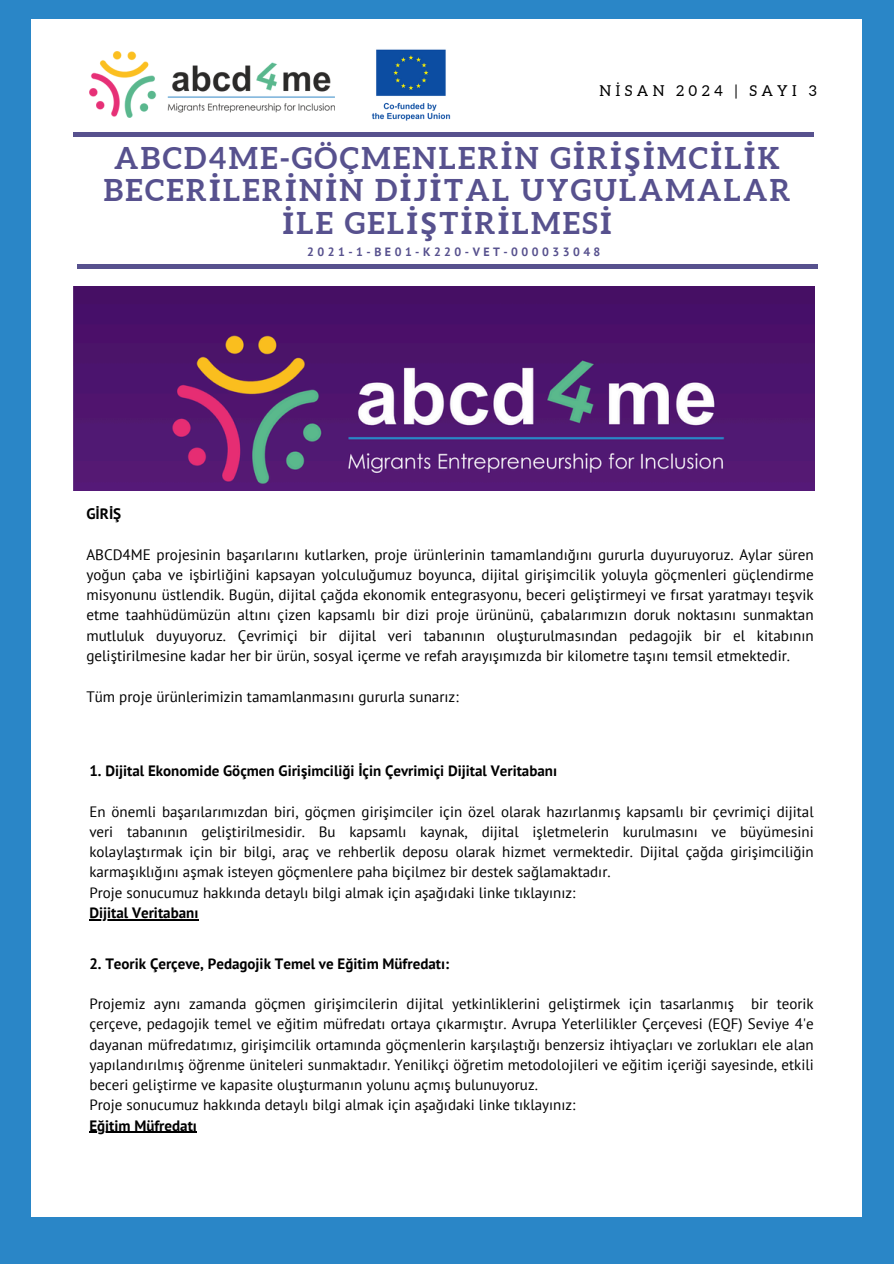
<style>
.page{position:relative;width:894px;height:1264px;background:#fff}
.page>*{position:absolute;margin:0;border:0;box-sizing:border-box;transform-origin:0 0}
.t1{font:700 30px/32.7px "Aleo";letter-spacing:.08em;color:#57518e;text-align:center}
.t2{font:15.15px/20.2px "PT Sans";color:#000;text-align:justify}
.t3{font:700 15.15px "PT Sans";color:#000}
.t4{font:15px/20.2px "PT Sans";color:#000}
.t5{font:700 15px "PT Sans";color:#000}
.t6{font:15px "Aleo";letter-spacing:.29em;color:#000}
.t7{font:700 12px "PT Sans";letter-spacing:.29em;color:#57518e}
.s1{font-family:"Noto Sans"}
</style>
<div class="page">
<div style="left:0;top:0;width:893px;height:1263px;background:#2a86c7"></div>
<div style="left:31px;top:19px;width:831px;height:1197px;background:#fff"></div>
<div style="left:73px;top:132px;width:741px;height:5px;background:#57518e"></div>
<hr style="left:77px;top:264px;width:740px;height:4px;background:#57518e">
<img style="left:89px;top:52px;width:246px;height:66px">
<img style="left:371px;top:49px;width:80px;height:72px">
<img style="left:73px;top:287px;width:741px;height:203px">
<hr style="left:89px;top:919px;width:109px;height:1px;background:#000">
<hr style="left:89px;top:1131px;width:108px;height:1px;background:#000">
<p class="t6" style="left:599px;top:83px;width:219px">N<span class="s1">İ</span>SAN 2024 | SAYI 3</p>
<h5 class="t1" style="left:104px;top:141px;width:688px">ABCD4ME-GÖÇMENLER<span class="s1">İ</span>N G<span class="s1">İ</span>R<span class="s1">İŞİ</span>MC<span class="s1">İ</span>L<span class="s1">İ</span>K<br>BECER<span class="s1">İ</span>LER<span class="s1">İ</span>N<span class="s1">İ</span>N D<span class="s1">İ</span>J<span class="s1">İ</span>TAL UYGULAMALAR<br><span class="s1">İ</span>LE GEL<span class="s1">İŞ</span>T<span class="s1">İ</span>R<span class="s1">İ</span>LMES<span class="s1">İ</span></h5>
<h5 class="t7" style="left:307px;top:243px;width:294px">2021-1-BE01-K220-VET-000033048</h5>
<h1 class="t3" style="left:86px;top:503px;width:36px">GİRİŞ</h1>
<p class="t2" style="left:86px;top:544px;width:728px">ABCD4ME projesinin başarılarını kutlarken, proje ürünlerinin tamamlandığını gururla duyuruyoruz. Aylar süren yoğun çaba ve işbirliğini kapsayan yolculuğumuz boyunca, dijital girişimcilik yoluyla göçmenleri güçlendirme misyonunu üstlendik. Bugün, dijital çağda ekonomik entegrasyonu, beceri geliştirmeyi ve fırsat yaratmayı teşvik etme taahhüdümüzün altını çizen kapsamlı bir dizi proje ürününü, çabalarımızın doruk noktasını sunmaktan mutluluk duyuyoruz. Çevrimiçi bir dijital veri tabanının oluşturulmasından pedagojik bir el kitabının geliştirilmesine kadar her bir ürün, sosyal içerme ve refah arayışımızda bir kilometre taşını temsil etmektedir.</p>
<p class="t2" style="left:86px;top:685px;width:374px">Tüm proje ürünlerimizin tamamlanmasını gururla sunarız:</p>
<h4 class="t5" style="left:89px;top:761px;width:469px">1. Dijital Ekonomide Göçmen Girişimciliği İçin Çevrimiçi Dijital Veritabanı</h4>
<h5 class="t4" style="left:89px;top:801px;width:725px">En önemli başarılarımızdan biri, göçmen girişimciler için özel olarak hazırlanmış kapsamlı bir çevrimiçi dijital veri tabanının geliştirilmesidir. Bu kapsamlı kaynak, dijital işletmelerin kurulmasını ve büyümesini kolaylaştırmak için bir bilgi, araç ve rehberlik deposu olarak hizmet vermektedir. Dijital çağda girişimciliğin karmaşıklığını aşmak isteyen göçmenlere paha biçilmez bir destek sağlamaktadır.<br>Proje sonucumuz hakkında detaylı bilgi almak için aşağıdaki linke tıklayınız:</h5>
<h4 class="t5" style="left:89px;top:902px;width:110px">Dijital Veritabanı</h4>
<h5 class="t5" style="left:89px;top:953px;width:361px">2. Teorik Çerçeve, Pedagojik Temel ve Eğitim Müfredatı:</h5>
<p class="t4" style="left:89px;top:993px;width:725px">Projemiz aynı zamanda göçmen girişimcilerin dijital yetkinliklerini geliştirmek için tasarlanmış bir teorik çerçeve, pedagojik temel ve eğitim müfredatı ortaya çıkarmıştır. Avrupa Yeterlilikler Çerçevesi (EQF) Seviye 4'e dayanan müfredatımız, girişimcilik ortamında göçmenlerin karşılaştığı benzersiz ihtiyaçları ve zorlukları ele alan yapılandırılmış öğrenme üniteleri sunmaktadır. Yenilikçi öğretim metodolojileri ve eğitim içeriği sayesinde, etkili beceri geliştirme ve kapasite oluşturmanın yolunu açmış bulunuyoruz.<br>Proje sonucumuz hakkında detaylı bilgi almak için aşağıdaki linke tıklayınız:</p>
<p class="t5" style="left:89px;top:1115px;width:109px">Eğitim Müfredatı</p>
</div>
